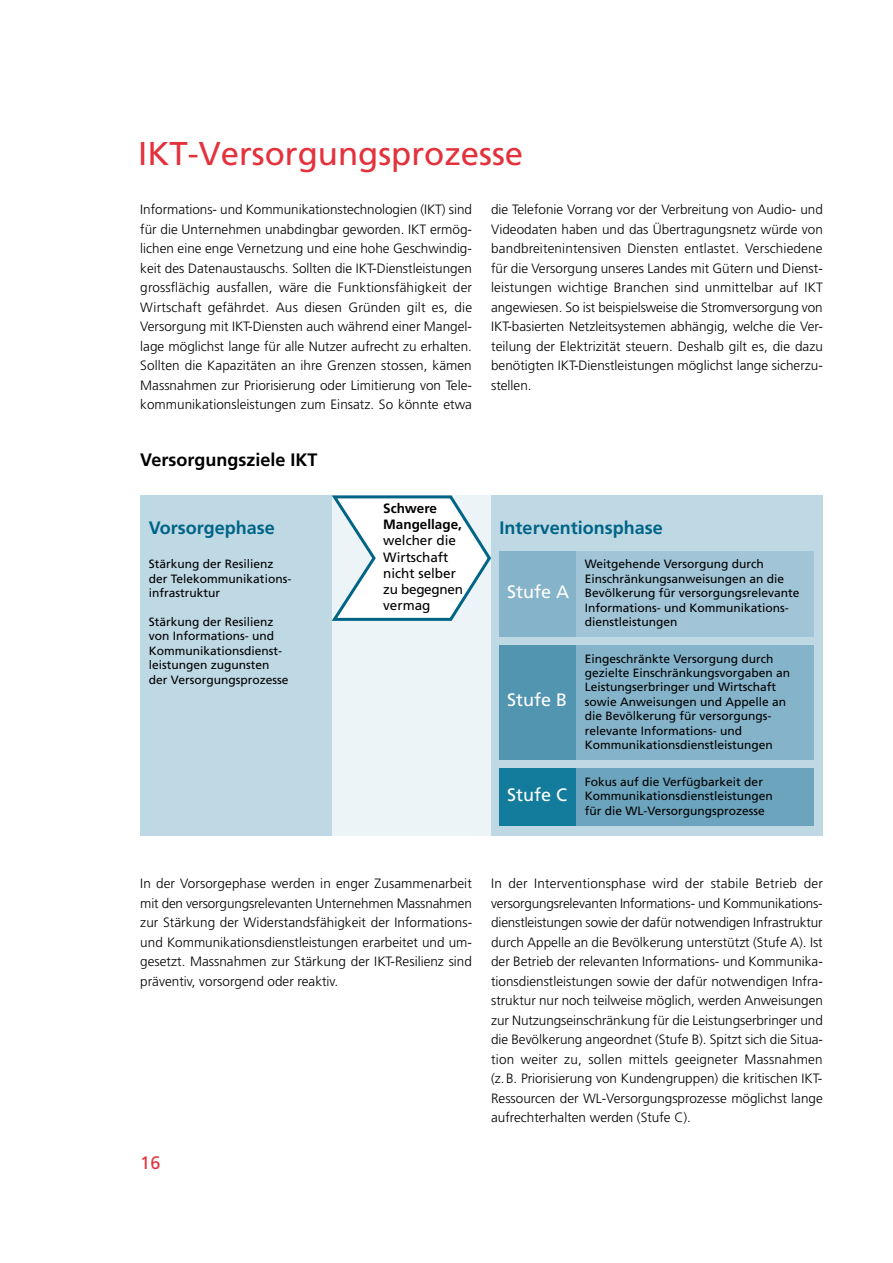
<style>
.page{position:relative;width:893px;height:1263px;background:#fff}
.page>*{position:absolute;margin:0;border:0;box-sizing:border-box;transform-origin:0 0}
.t1{font:33px "Frutiger";color:#e4323c}
.t2{font:700 18px "Frutiger";color:#006487}
.t3{font:700 18px "Frutiger";color:#000}
.t4{font:18px "Frutiger";color:#fff}
.t5{font:18px "Frutiger";color:#e4323c}
.t6{font:300 13.5px/19.5px "Frutiger";color:#000;text-align:justify}
.t7{font:13.5px/16.2px "Frutiger";color:#000}
.t8{font:700 13.5px "Frutiger";color:#000}
.t9{font:13.5px "Frutiger";letter-spacing:-.02em;color:#000}
.t10{font:12px/14.4px "Frutiger";color:#000}
</style>
<div class="page">
<div style="left:491px;top:495px;width:332px;height:341px;background:#bed8e4"></div>
<div style="left:332px;top:495px;width:159px;height:341px;background:#edf4f7"></div>
<div style="left:500px;top:768px;width:314px;height:58px;background:#6ca4bd"></div>
<div style="left:500px;top:645px;width:314px;height:115px;background:#85b3c9"></div>
<div style="left:500px;top:551px;width:314px;height:86px;background:#a1c4d7"></div>
<div style="left:140px;top:495px;width:192px;height:341px;background:#bed8e4"></div>
<div style="left:500px;top:551px;width:76px;height:86px;background:#85b3c9"></div>
<div style="left:500px;top:768px;width:76px;height:58px;background:#137b9b"></div>
<div style="left:500px;top:645px;width:76px;height:115px;background:#5295b1"></div>
<svg style="left:331px;top:495px;width:160px;height:126px"></svg>
<p class="t1" style="left:138px;top:134px;width:387px">IKT-Versorgungsprozesse</p>
<p class="t6" style="left:140px;top:200px;width:333px">Informations- und Kommunikationstechnologien (IKT) sind für die Unternehmen unabdingbar geworden. IKT ermög&shy;lichen eine enge Vernetzung und eine hohe Geschwindig&shy;keit des Datenaustauschs. Sollten die IKT-Dienstleistungen grossflächig ausfallen, wäre die Funktionsfähigkeit der Wirtschaft gefährdet. Aus diesen Gründen gilt es, die Versorgung mit IKT-Diensten auch während einer Mangel&shy;lage möglichst lange für alle Nutzer aufrecht zu erhalten.<br>Sollten die Kapazitäten an ihre Grenzen stossen, kämen Massnahmen zur Priorisierung oder Limitierung von Tele&shy;kommunikationsleistungen zum Einsatz. So könnte etwa</p>
<p class="t3" style="left:140px;top:450px;width:179px">Versorgungsziele IKT</p>
<p class="t2" style="left:149px;top:518px;width:128px">Vorsorgephase</p>
<p class="t10" style="left:149px;top:557px;width:126px">Stärkung der Resilienz</p>
<p class="t10" style="left:149px;top:571px;width:144px">der Telekommunikations-</p>
<p class="t10" style="left:149px;top:586px;width:73px">infrastruktur</p>
<p class="t10" style="left:149px;top:615px;width:126px">Stärkung der Resilienz</p>
<p class="t10" style="left:149px;top:629px;width:127px">von Informations- und</p>
<p class="t10" style="left:149px;top:643px;width:135px">Kommunikationsdienst-</p>
<p class="t10" style="left:149px;top:658px;width:122px">leistungen zugunsten</p>
<p class="t10" style="left:149px;top:672px;width:141px">der Versorgungsprozesse</p>
<p class="t8" style="left:383px;top:500px;width:55px">Schwere</p>
<p class="t8" style="left:383px;top:516px;width:80px">Mangellage,</p>
<p class="t7" style="left:383px;top:533px;width:74px">welcher die<br>Wirtschaft</p>
<p class="t7" style="left:383px;top:565px;width:74px">nicht selber</p>
<p class="t9" style="left:383px;top:581px;width:81px">zu begegnen</p>
<p class="t7" style="left:383px;top:597px;width:49px">vermag</p>
<p class="t6" style="left:491px;top:200px;width:333px">die Telefonie Vorrang vor der Verbreitung von Audio- und Videodaten haben und das Übertragungsnetz würde von bandbreitenintensiven Diensten entlastet. Verschiedene für die Versorgung unseres Landes mit Gütern und Dienst&shy;leistungen wichtige Branchen sind unmittelbar auf IKT</p>
<p class="t6" style="left:491px;top:298px;width:333px">angewiesen. So ist beispielsweise die Stromversorgung von</p>
<p class="t6" style="left:491px;top:317px;width:333px">IKT-basierten Netzleitsystemen abhängig, welche die Ver&shy;teilung der Elektrizität steuern. Deshalb gilt es, die dazu benötigten IKT-Dienstleistungen möglichst lange sicherzu&shy;stellen.</p>
<p class="t2" style="left:500px;top:518px;width:165px">Interventionsphase</p>
<p class="t4" style="left:507px;top:581px;width:64px">Stufe A</p>
<p class="t4" style="left:507px;top:690px;width:62px">Stufe B</p>
<p class="t4" style="left:507px;top:785px;width:62px">Stufe C</p>
<p class="t10" style="left:585px;top:557px;width:216px">Weitgehende Versorgung durch<br>Einschränkungsanweisungen an die<br>Bevölkerung für versorgungsrelevante<br>Informations- und Kommunikations&shy;dienstleistungen</p>
<p class="t10" style="left:585px;top:651px;width:207px">Eingeschränkte Versorgung durch gezielte Einschränkungsvorgaben an<br>Leistungserbringer und Wirtschaft</p>
<p class="t10" style="left:585px;top:694px;width:203px">sowie Anweisungen und Appelle an</p>
<p class="t10" style="left:585px;top:709px;width:188px">die Bevölkerung für versorgungs-</p>
<p class="t10" style="left:585px;top:723px;width:159px">relevante Informations- und</p>
<p class="t10" style="left:585px;top:738px;width:190px">Kommunikationsdienstleistungen</p>
<p class="t10" style="left:585px;top:775px;width:180px">Fokus auf die Verfügbarkeit der</p>
<p class="t10" style="left:585px;top:789px;width:190px">Kommunikationsdienstleistungen</p>
<p class="t10" style="left:585px;top:803px;width:182px">für die WL-Versorgungsprozesse</p>
<p class="t6" style="left:140px;top:874px;width:333px">In der Vorsorgephase werden in enger Zusammenarbeit mit den versorgungsrelevanten Unternehmen Massnahmen zur Stärkung der Widerstandsfähigkeit der Informations&shy;und Kommunikationsdienstleistungen erarbeitet und um&shy;gesetzt. Massnahmen zur Stärkung der IKT-Resilienz sind präventiv, vorsorgend oder reaktiv.</p>
<p class="t6" style="left:491px;top:874px;width:333px">In der Interventionsphase wird der stabile Betrieb der</p>
<p class="t6" style="left:491px;top:893px;width:333px">versorgungsrelevanten Informations- und Kommunikations-</p>
<p class="t6" style="left:491px;top:913px;width:333px">dienstleistungen sowie der dafür notwendigen Infrastruktur durch Appelle an die Bevölkerung unterstützt (Stufe A). Ist der Betrieb der relevanten Informations- und Kommunika&shy;tionsdienstleistungen sowie der dafür notwendigen Infra&shy;struktur nur noch teilweise möglich, werden Anweisungen zur Nutzungseinschränkung für die Leistungserbringer und die Bevölkerung angeordnet (Stufe B). Spitzt sich die Situa-</p>
<p class="t6" style="left:491px;top:1049px;width:333px">tion weiter zu, sollen mittels geeigneter Massnahmen</p>
<p class="t6" style="left:491px;top:1069px;width:333px">(z.B. Priorisierung von Kundengruppen) die kritischen IKT-</p>
<p class="t6" style="left:491px;top:1088px;width:333px">Ressourcen der WL-Versorgungsprozesse möglichst lange aufrechterhalten werden (Stufe C).</p>
<p class="t5" style="left:140px;top:1152px;width:22px">16</p>
</div>
